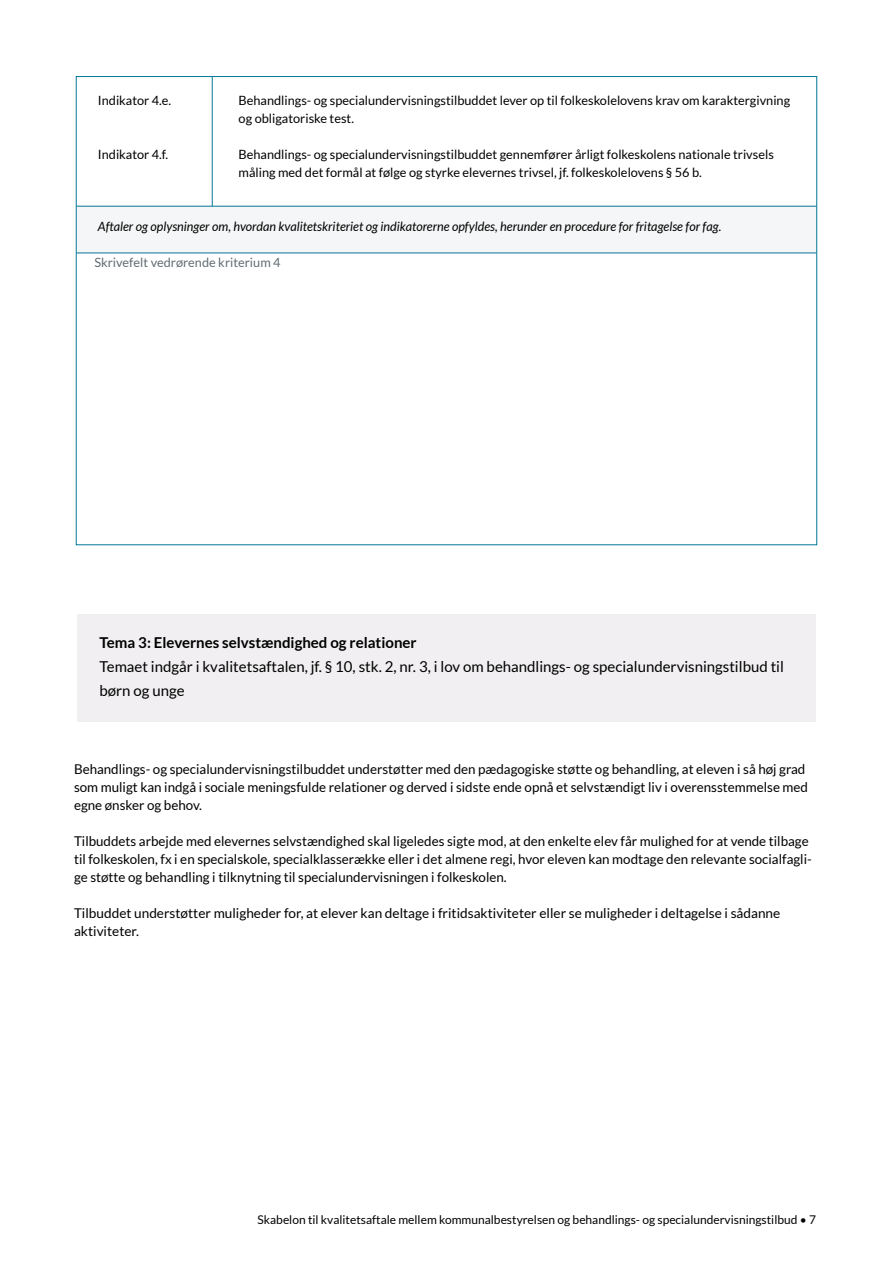
<style>
.page{position:relative;width:893px;height:1263px;background:#fff}
.page>*{position:absolute;margin:0;border:0;box-sizing:border-box;transform-origin:0 0}
.Manchet_efter_H3{font:15px/24px "Lato";color:#000}
.t1{font:700 15px "Lato";color:#000}
.Brød{font:13.5px/18px "Lato";color:#000}
.Indikator{font:12.75px/18px "Lato";color:#000}
.Indikator-2{font:italic 12.75px "Lato";color:#000}
.Skrivefelt{font:12.75px "Lato";color:#616c73}
.t2{font:12px "Lato";color:#000}
</style>
<div class="page">
<div style="left:77px;top:207px;width:740px;height:46px;background:#f5f6f7"></div>
<hr style="left:77px;top:206px;width:739px;height:1px;background:#007798">
<hr style="left:77px;top:253px;width:739px;height:1px;background:#007798">
<hr style="left:212px;top:77px;width:1px;height:129px;background:#007798">
<div style="left:77px;top:614px;width:739px;height:107px;background:#f1eff1"></div>
<p class="Indikator" style="left:98px;top:91px;width:75px">Indikator 4.e.</p>
<p class="Indikator" style="left:239px;top:91px;width:553px">Behandlings- og specialundervisningstilbuddet lever op til folkeskolelovens krav om karaktergivning og obligatoriske test.</p>
<p class="Indikator" style="left:98px;top:145px;width:72px">Indikator 4.f.</p>
<p class="Indikator" style="left:239px;top:145px;width:537px">Behandlings- og specialundervisningstilbuddet gennemfører årligt folkeskolens nationale trivsels måling med det formål at følge og styrke elevernes trivsel, jf. folkeskolelovens § 56 b.</p>
<p class="Indikator-2" style="left:98px;top:219px;width:625px">Aftaler og oplysninger om, hvordan kvalitetskriteriet og indikatorerne opfyldes, herunder en procedure for fritagelse for fag.</p>
<p class="Skrivefelt" style="left:94px;top:255px;width:188px">Skrivefelt vedrørende kriterium 4</p>
<h3 class="t1" style="left:100px;top:634px;width:319px">Tema 3: Elevernes selvstændighed og relationer</h3>
<p class="Manchet_efter_H3" style="left:100px;top:654px;width:686px">Temaet indgår i kvalitetsaftalen, jf. § 10, stk. 2, nr. 3, i lov om behandlings- og specialundervisningstilbud til børn og unge</p>
<p class="Brød" style="left:74px;top:760px;width:735px">Behandlings- og specialundervisningstilbuddet understøtter med den pædagogiske støtte og behandling, at eleven i så høj grad som muligt kan indgå i sociale meningsfulde relationer og derved i sidste ende opnå et selvstændigt liv i overensstemmelse med egne ønsker og behov.</p>
<p class="Brød" style="left:74px;top:832px;width:739px">Tilbuddets arbejde med elevernes selvstændighed skal ligeledes sigte mod, at den enkelte elev får mulighed for at vende tilbage til folkeskolen, fx i en specialskole, specialklasserække eller i det almene regi, hvor eleven kan modtage den relevante socialfagli&shy;ge støtte og behandling i tilknytning til specialundervisningen i folkeskolen.</p>
<p class="Brød" style="left:74px;top:904px;width:708px">Tilbuddet understøtter muligheder for, at elever kan deltage i fritidsaktiviteter eller se muligheder i deltagelse i sådanne aktiviteter.</p>
<p class="t2" style="left:258px;top:1213px;width:560px">Skabelon til kvalitetsaftale mellem kommunalbestyrelsen og behandlings- og specialundervisningstilbud • 7</p>
</div>
